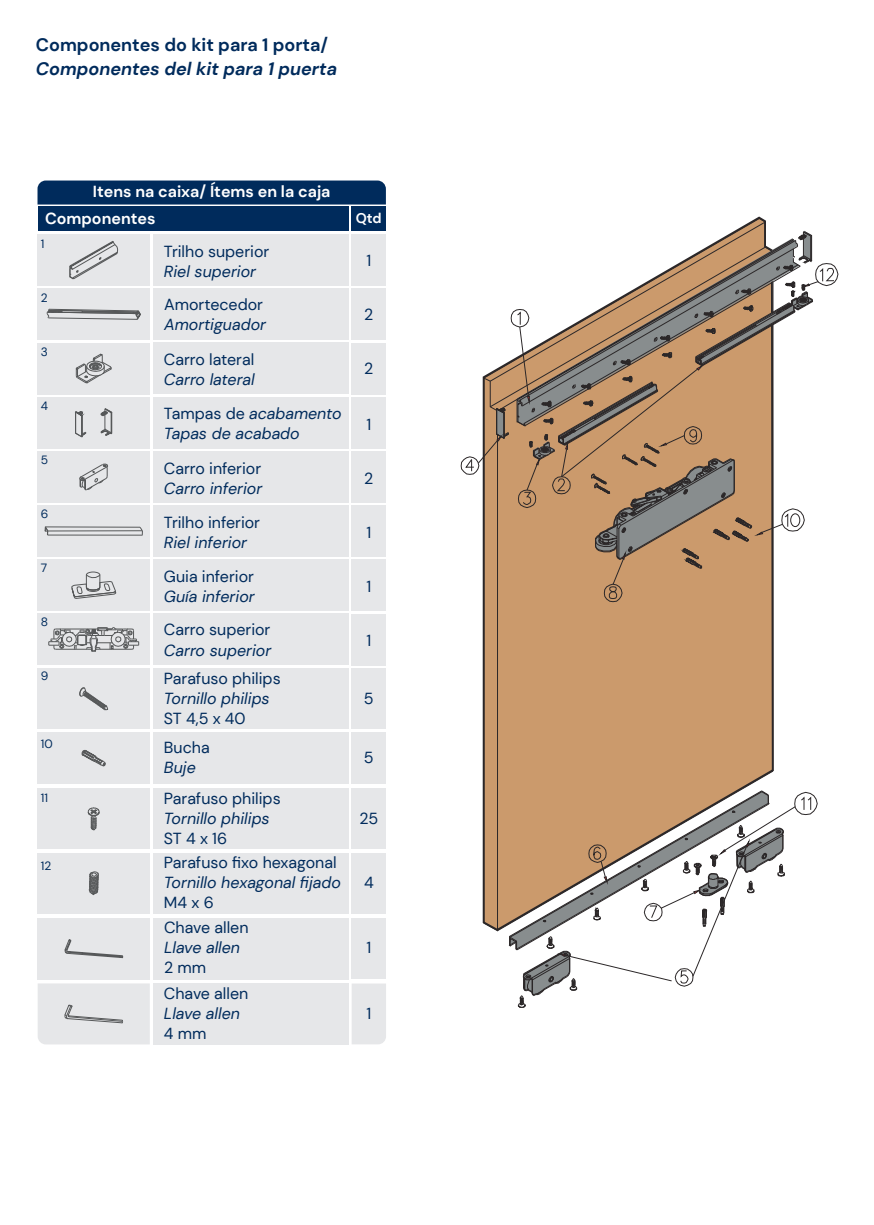
<style>
.page{position:relative;width:874px;height:1225px;background:#fff}
.page>*{position:absolute;margin:0;border:0;box-sizing:border-box;transform-origin:0 0}
.t1{font:italic 700 18px "DM Sans";color:#002b5c}
.t2{font:700 18px "DM Sans";color:#002b5c}
.t3{font:16px "DM Sans";color:#002b5c}
.t4{font:italic 16px/34px "DM Sans";color:#002b5c}
.t5{font:700 16px "DM Sans";color:#fff}
.t6{font:700 14px "DM Sans";color:#fff}
.t7{font:12px "DM Sans";color:#002b5c}
.s1{font-style:normal}
</style>
<div class="page">
<svg style="left:734px;top:218px;width:31px;height:13px"></svg>
<svg style="left:460px;top:231px;width:378px;height:777px"></svg>
<hr style="left:0;top:0;width:1px;height:107px;background:#002b5c">
<div style="left:153px;top:343px;width:195px;height:51px;background:#e6e7e9"></div>
<div style="left:153px;top:397px;width:195px;height:51px;background:#e6e7e9"></div>
<div style="left:153px;top:234px;width:195px;height:52px;background:#e6e7e9"></div>
<div style="left:153px;top:289px;width:195px;height:51px;background:#e6e7e9"></div>
<div style="left:153px;top:560px;width:195px;height:51px;background:#e6e7e9"></div>
<div style="left:153px;top:614px;width:195px;height:51px;background:#e6e7e9"></div>
<div style="left:153px;top:451px;width:195px;height:51px;background:#e6e7e9"></div>
<div style="left:153px;top:505px;width:195px;height:51px;background:#e6e7e9"></div>
<div style="left:153px;top:668px;width:195px;height:61px;background:#e6e7e9"></div>
<div style="left:153px;top:732px;width:195px;height:51px;background:#e6e7e9"></div>
<div style="left:153px;top:983px;width:195px;height:61px;background:#e6e7e9"></div>
<div style="left:153px;top:788px;width:195px;height:61px;background:#e6e7e9"></div>
<div style="left:153px;top:853px;width:195px;height:60px;background:#e6e7e9"></div>
<div style="left:38px;top:614px;width:112px;height:51px;background:#e6e7e9"></div>
<svg style="left:48px;top:627px;width:91px;height:24px"></svg>
<div style="left:38px;top:559px;width:112px;height:52px;background:#e6e7e9"></div>
<svg style="left:71px;top:571px;width:45px;height:27px"></svg>
<div style="left:38px;top:668px;width:112px;height:61px;background:#e6e7e9"></div>
<svg style="left:79px;top:687px;width:29px;height:23px"></svg>
<div style="left:38px;top:853px;width:112px;height:60px;background:#e6e7e9"></div>
<svg style="left:89px;top:871px;width:10px;height:24px"></svg>
<div style="left:38px;top:983px;width:112px;height:61px;background:#e6e7e9"></div>
<div style="left:38px;top:289px;width:112px;height:51px;background:#e6e7e9"></div>
<svg style="left:46px;top:308px;width:95px;height:12px"></svg>
<div style="left:38px;top:451px;width:112px;height:51px;background:#e6e7e9"></div>
<svg style="left:79px;top:464px;width:29px;height:26px"></svg>
<div style="left:38px;top:732px;width:112px;height:51px;background:#e6e7e9"></div>
<svg style="left:81px;top:750px;width:25px;height:16px"></svg>
<div style="left:38px;top:788px;width:112px;height:61px;background:#e6e7e9"></div>
<svg style="left:88px;top:807px;width:12px;height:23px"></svg>
<div style="left:38px;top:505px;width:112px;height:51px;background:#e6e7e9"></div>
<hr style="left:48px;top:535px;width:94px;height:1px;background:#565859">
<hr style="left:45px;top:526px;width:95px;height:1px;background:#565859">
<svg style="left:139px;top:527px;width:4px;height:8px"></svg>
<svg style="left:44px;top:526px;width:4px;height:10px"></svg>
<hr style="left:48px;top:530px;width:94px;height:1px;background:#565859">
<div style="left:38px;top:343px;width:112px;height:51px;background:#e6e7e9"></div>
<svg style="left:76px;top:354px;width:35px;height:29px"></svg>
<div style="left:38px;top:397px;width:112px;height:51px;background:#e6e7e9"></div>
<svg style="left:101px;top:408px;width:12px;height:28px"></svg>
<svg style="left:75px;top:411px;width:11px;height:26px"></svg>
<div style="left:38px;top:234px;width:112px;height:52px;background:#e6e7e9"></div>
<svg style="left:69px;top:241px;width:49px;height:38px"></svg>
<div style="left:351px;top:343px;width:35px;height:51px;background:#e6e7e9"></div>
<div style="left:351px;top:397px;width:35px;height:51px;background:#e6e7e9"></div>
<div style="left:351px;top:235px;width:35px;height:51px;background:#e6e7e9"></div>
<div style="left:351px;top:289px;width:35px;height:51px;background:#e6e7e9"></div>
<div style="left:351px;top:560px;width:35px;height:51px;background:#e6e7e9"></div>
<div style="left:351px;top:614px;width:35px;height:51px;background:#e6e7e9"></div>
<div style="left:351px;top:451px;width:35px;height:51px;background:#e6e7e9"></div>
<div style="left:351px;top:506px;width:35px;height:51px;background:#e6e7e9"></div>
<div style="left:351px;top:668px;width:35px;height:61px;background:#e6e7e9"></div>
<div style="left:351px;top:732px;width:35px;height:51px;background:#e6e7e9"></div>
<div style="left:352px;top:983px;width:34px;height:61px;background:#e6e7e9"></div>
<div style="left:351px;top:788px;width:35px;height:61px;background:#e6e7e9"></div>
<div style="left:351px;top:853px;width:35px;height:60px;background:#e6e7e9"></div>
<div style="left:153px;top:918px;width:195px;height:61px;background:#e6e7e9"></div>
<div style="left:38px;top:918px;width:112px;height:61px;background:#e6e7e9"></div>
<svg style="left:64px;top:939px;width:59px;height:19px"></svg>
<div style="left:351px;top:918px;width:35px;height:61px;background:#e6e7e9"></div>
<div style="left:38px;top:207px;width:310px;height:24px;background:#002b5c"></div>
<div style="left:351px;top:207px;width:35px;height:24px;background:#002b5c"></div>
<div style="left:37px;top:180px;width:349px;height:24px;background:#002b5c"></div>
<p class="t2" style="left:36px;top:34px;width:293px">Componentes do kit para 1 porta/</p>
<p class="t1" style="left:36px;top:58px;width:302px">Componentes del kit para 1 puerta</p>
<p class="t5" style="left:93px;top:181px;width:239px">Itens na caixa/ Ítems en la caja</p>
<p class="t5" style="left:45px;top:208px;width:112px">Componentes</p>
<p class="t6" style="left:355px;top:209px;width:28px">Qtd</p>
<p class="t7" style="left:41px;top:236px;width:5px">1</p>
<p class="t7" style="left:41px;top:290px;width:8px">2</p>
<p class="t7" style="left:41px;top:344px;width:9px">3</p>
<p class="t7" style="left:41px;top:398px;width:9px">4</p>
<p class="t7" style="left:41px;top:452px;width:9px">5</p>
<p class="t7" style="left:41px;top:506px;width:9px">6</p>
<p class="t7" style="left:41px;top:560px;width:8px">7</p>
<p class="t7" style="left:41px;top:614px;width:9px">8</p>
<p class="t7" style="left:41px;top:668px;width:9px">9</p>
<p class="t7" style="left:41px;top:736px;width:13px">10</p>
<p class="t7" style="left:41px;top:790px;width:9px">11</p>
<p class="t7" style="left:41px;top:858px;width:12px">12</p>
<p class="t3" style="left:164px;top:242px;width:107px">Trilho superior</p>
<p class="t4" style="left:164px;top:254px;width:94px">Riel superior</p>
<p class="t3" style="left:164px;top:295px;width:100px">Amortecedor</p>
<p class="t4" style="left:164px;top:308px;width:103px">Amortiguador</p>
<p class="t3" style="left:164px;top:350px;width:92px">Carro lateral</p>
<p class="t4" style="left:164px;top:363px;width:179px">Carro lateral<br><span class="s1">Tampas de</span> acabamento</p>
<p class="t4" style="left:164px;top:417px;width:137px">Tapas de acabado</p>
<p class="t3" style="left:164px;top:459px;width:99px">Carro inferior</p>
<p class="t4" style="left:164px;top:472px;width:100px">Carro inferior</p>
<p class="t3" style="left:164px;top:512px;width:98px">Trilho inferior</p>
<p class="t4" style="left:164px;top:525px;width:85px">Riel inferior</p>
<p class="t3" style="left:164px;top:566px;width:91px">Guia inferior</p>
<p class="t4" style="left:164px;top:579px;width:92px">Guía inferior</p>
<p class="t3" style="left:164px;top:620px;width:108px">Carro superior</p>
<p class="t4" style="left:164px;top:633px;width:109px">Carro superior</p>
<p class="t3" style="left:164px;top:668px;width:118px">Parafuso philips</p>
<p class="t4" style="left:164px;top:681px;width:107px">Tornillo philips</p>
<p class="t3" style="left:164px;top:708px;width:83px">ST 4,5 x 40</p>
<p class="t3" style="left:164px;top:737px;width:47px">Bucha</p>
<p class="t4" style="left:164px;top:750px;width:33px">Buje</p>
<p class="t3" style="left:164px;top:788px;width:118px">Parafuso philips</p>
<p class="t4" style="left:164px;top:801px;width:107px">Tornillo philips</p>
<p class="t3" style="left:164px;top:828px;width:65px">ST 4 x 16</p>
<p class="t3" style="left:164px;top:852px;width:174px">Parafuso fixo hexagonal</p>
<p class="t4" style="left:164px;top:865px;width:178px">Tornillo hexagonal fijado</p>
<p class="t3" style="left:164px;top:892px;width:51px">M4 x 6</p>
<p class="t3" style="left:164px;top:918px;width:86px">Chave allen</p>
<p class="t4" style="left:164px;top:930px;width:77px">Llave allen</p>
<p class="t3" style="left:164px;top:958px;width:44px">2 mm</p>
<p class="t3" style="left:164px;top:983px;width:86px">Chave allen</p>
<p class="t4" style="left:164px;top:996px;width:77px">Llave allen</p>
<p class="t3" style="left:164px;top:1023px;width:44px">4 mm</p>
<p class="t3" style="left:366px;top:250px;width:6px">1</p>
<p class="t3" style="left:364px;top:304px;width:11px">2</p>
<p class="t3" style="left:364px;top:358px;width:11px">2</p>
<p class="t3" style="left:366px;top:414px;width:6px">1</p>
<p class="t3" style="left:364px;top:468px;width:11px">2</p>
<p class="t3" style="left:366px;top:522px;width:6px">1</p>
<p class="t3" style="left:366px;top:576px;width:6px">1</p>
<p class="t3" style="left:366px;top:630px;width:6px">1</p>
<p class="t3" style="left:364px;top:688px;width:11px">5</p>
<p class="t3" style="left:364px;top:747px;width:11px">5</p>
<p class="t3" style="left:359px;top:808px;width:20px">25</p>
<p class="t3" style="left:364px;top:872px;width:11px">4</p>
<p class="t3" style="left:366px;top:938px;width:6px">1</p>
<p class="t3" style="left:366px;top:1003px;width:6px">1</p>
</div>
